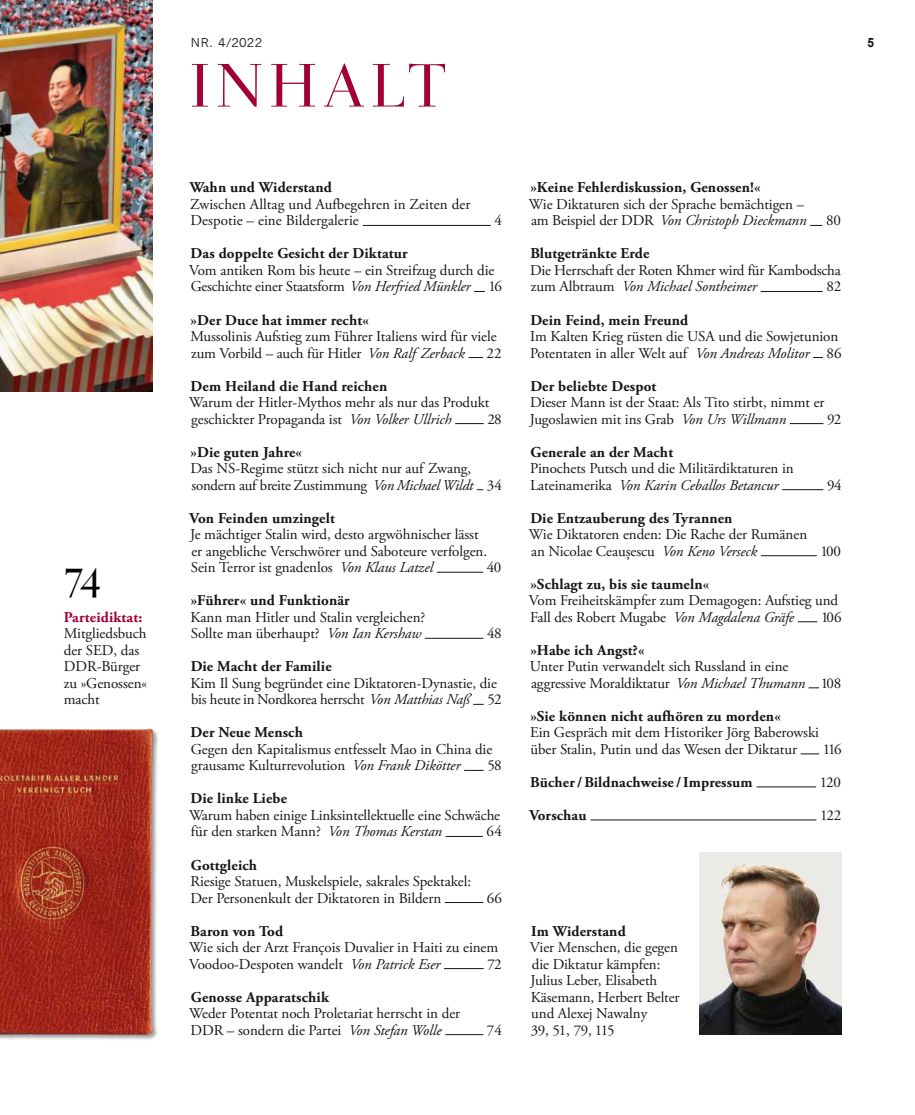
<style>
.page{position:relative;width:915px;height:1115px;background:#fff}
.page>*{position:absolute;margin:0;border:0;box-sizing:border-box;transform-origin:0 0}
.t1{font:60px "Zeit Tiemann Leicht";letter-spacing:.13em;color:#a00035}
.t2{font:42px "Zeit Tiemann Leicht";color:#000}
.t3{font:15px/16.5px "Zeit Garamond Pro";letter-spacing:-.005em;color:#151616}
.t4{font:700 15px "Zeit Garamond Pro";letter-spacing:.01em;color:#151616}
.t5{font:700 15px "Zeit Garamond Pro";letter-spacing:.01em;color:#a00035}
.t6{font:700 12.9px "Arial";color:#151616;scale:.93 1}
.t7{font:12px "Zeit News Gothic MT Pro";letter-spacing:.03em;color:#151616}
.s1{font-style:italic}
</style>
<div class="page">
<img style="left:0;top:0;width:152px;height:391px">
<svg style="left:810px;top:225px;width:12px;height:1px"></svg>
<hr style="left:760px;top:291px;width:62px;height:1px;background:#151616">
<hr style="left:789px;top:423px;width:34px;height:1px;background:#151616">
<hr style="left:781px;top:489px;width:42px;height:1px;background:#151616">
<hr style="left:760px;top:555px;width:56px;height:1px;background:#151616">
<svg style="left:797px;top:621px;width:20px;height:1px"></svg>
<svg style="left:800px;top:753px;width:19px;height:1px"></svg>
<hr style="left:756px;top:786px;width:59px;height:1px;background:#151616">
<hr style="left:590px;top:819px;width:226px;height:1px;background:#151616">
<hr style="left:362px;top:225px;width:128px;height:1px;background:#151616">
<svg style="left:468px;top:357px;width:15px;height:1px"></svg>
<svg style="left:455px;top:423px;width:28px;height:1px"></svg>
<hr style="left:436px;top:571px;width:47px;height:1px;background:#151616">
<hr style="left:424px;top:637px;width:59px;height:1px;background:#151616">
<svg style="left:464px;top:769px;width:19px;height:1px"></svg>
<hr style="left:445px;top:835px;width:37px;height:1px;background:#151616">
<hr style="left:444px;top:901px;width:39px;height:1px;background:#151616">
<hr style="left:444px;top:967px;width:39px;height:1px;background:#151616">
<hr style="left:445px;top:1033px;width:38px;height:1px;background:#151616">
<img style="left:699px;top:852px;width:142px;height:182px">
<img style="left:0;top:728px;width:158px;height:312px">
<h2 class="t2" style="left:64px;top:556px;width:39px">74</h2>
<p class="t5" style="left:64px;top:608px;width:80px">Parteidiktat:</p>
<p class="t3" style="left:64px;top:625px;width:85px">Mitgliedsbuch der SED, das<br>DDR-Bürger zu »Genossen« macht</p>
<p class="t7" style="left:191px;top:35px;width:73px">NR. 4/2022</p>
<h1 class="t1" style="left:191px;top:49px;width:256px">INHALT</h1>
<p class="t6" style="left:867px;top:33px;width:9px">5</p>
<p class="t4" style="left:189px;top:179px;width:144px">Wahn und Widerstand</p>
<p class="t3" style="left:190px;top:196px;width:281px">Zwischen Alltag und Aufbegehren in Zeiten der<br>Despotie – eine Bildergalerie</p>
<p class="t3" style="left:494px;top:213px;width:9px">4</p>
<p class="t4" style="left:190px;top:245px;width:218px">Das doppelte Gesicht der Diktatur</p>
<p class="t3" style="left:189px;top:262px;width:314px">Vom antiken Rom bis heute – ein Streifzug durch die<br>Geschichte einer Staatsform <span class="s1">Von Herfried Münkler</span> 16</p>
<p class="t4" style="left:190px;top:311px;width:180px">»Der Duce hat immer recht«</p>
<p class="t3" style="left:190px;top:328px;width:307px">Mussolinis Aufstieg zum Führer Italiens wird für viele zum Vorbild – auch für Hitler <span class="s1">Von Ralf Zerback</span></p>
<p class="t3" style="left:486px;top:345px;width:16px">22</p>
<p class="t4" style="left:190px;top:377px;width:198px">Dem Heiland die Hand reichen</p>
<p class="t3" style="left:189px;top:394px;width:302px">Warum der Hitler-Mythos mehr als nur das Produkt geschickter Propaganda ist <span class="s1">Von Volker Ullrich</span></p>
<p class="t3" style="left:487px;top:411px;width:16px">28</p>
<p class="t4" style="left:190px;top:443px;width:113px">»Die guten Jahre«</p>
<p class="t3" style="left:190px;top:460px;width:313px">Das NS-Regime stützt sich nicht nur auf Zwang, sondern auf breite Zustimmung <span class="s1">Von Michael Wildt</span> 34</p>
<p class="t4" style="left:189px;top:509px;width:147px">Von Feinden umzingelt</p>
<p class="t3" style="left:190px;top:526px;width:298px">Je mächtiger Stalin wird, desto argwöhnischer lässt er angebliche Verschwörer und Saboteure verfolgen.<br>Sein Terror ist gnadenlos <span class="s1">Von Klaus Latzel</span></p>
<p class="t3" style="left:486px;top:559px;width:16px">40</p>
<p class="t4" style="left:191px;top:591px;width:161px">»Führer« und Funktionär</p>
<p class="t3" style="left:190px;top:609px;width:236px">Kann man Hitler und Stalin vergleichen?<br>Sollte man überhaupt? <span class="s1">Von Ian Kershaw</span></p>
<p class="t3" style="left:487px;top:625px;width:16px">48</p>
<p class="t4" style="left:191px;top:657px;width:142px">Die Macht der Familie</p>
<p class="t3" style="left:190px;top:675px;width:312px">Kim Il Sung begründet eine Diktatoren-Dynastie, die bis heute in Nordkorea herrscht <span class="s1">Von Matthias Naß</span> 52</p>
<p class="t4" style="left:190px;top:723px;width:114px">Der Neue Mensch</p>
<p class="t3" style="left:191px;top:741px;width:303px">Gegen den Kapitalismus entfesselt Mao in China die grausame Kulturrevolution <span class="s1">Von Frank Dikötter</span></p>
<p class="t3" style="left:487px;top:757px;width:16px">58</p>
<p class="t4" style="left:190px;top:789px;width:98px">Die linke Liebe</p>
<p class="t3" style="left:189px;top:807px;width:312px">Warum haben einige Linksintellektuelle eine Schwäche für den starken Mann? <span class="s1">Von Thomas Kerstan</span></p>
<p class="t3" style="left:486px;top:823px;width:17px">64</p>
<p class="t4" style="left:191px;top:855px;width:68px">Gottgleich</p>
<p class="t3" style="left:190px;top:873px;width:282px">Riesige Statuen, Muskelspiele, sakrales Spektakel:<br>Der Personenkult der Diktatoren in Bildern</p>
<p class="t3" style="left:487px;top:889px;width:16px">66</p>
<p class="t4" style="left:190px;top:921px;width:94px">Baron von Tod</p>
<p class="t3" style="left:189px;top:939px;width:310px">Wie sich der Arzt François Duvalier in Haiti zu einem<br>Voodoo-Despoten wandelt <span class="s1">Von Patrick Eser</span></p>
<p class="t3" style="left:487px;top:955px;width:16px">72</p>
<p class="t4" style="left:191px;top:987px;width:139px">Genosse Apparatschik</p>
<p class="t3" style="left:189px;top:1005px;width:272px">Weder Potentat noch Proletariat herrscht in der<br>DDR – sondern die Partei <span class="s1">Von Stefan Wolle</span></p>
<p class="t3" style="left:487px;top:1021px;width:16px">74</p>
<p class="t4" style="left:530px;top:179px;width:232px">»Keine Fehlerdiskussion, Genossen!«</p>
<p class="t3" style="left:528px;top:196px;width:279px">Wie Diktaturen sich der Sprache bemächtigen – am Beispiel der DDR <span class="s1">Von Christoph Dieckmann</span></p>
<p class="t3" style="left:825px;top:213px;width:16px">80</p>
<p class="t4" style="left:530px;top:245px;width:121px">Blutgetränkte Erde</p>
<p class="t3" style="left:530px;top:262px;width:312px">Die Herrschaft der Roten Khmer wird für Kambodscha zum Albtraum <span class="s1">Von Michael Sontheimer</span></p>
<p class="t3" style="left:826px;top:279px;width:16px">82</p>
<p class="t4" style="left:530px;top:311px;width:159px">Dein Feind, mein Freund</p>
<p class="t3" style="left:530px;top:328px;width:313px">Im Kalten Krieg rüsten die USA und die Sowjetunion<br>Potentaten in aller Welt auf <span class="s1">Von Andreas Molitor</span> 86</p>
<p class="t4" style="left:530px;top:377px;width:127px">Der beliebte Despot</p>
<p class="t3" style="left:529px;top:394px;width:296px">Dieser Mann ist der Staat: Als Tito stirbt, nimmt er<br>Jugoslawien mit ins Grab <span class="s1">Von Urs Willmann</span></p>
<p class="t3" style="left:826px;top:411px;width:16px">92</p>
<p class="t4" style="left:530px;top:443px;width:144px">Generale an der Macht</p>
<p class="t3" style="left:530px;top:460px;width:265px">Pinochets Putsch und die Militärdiktaturen in<br>Lateinamerika <span class="s1">Von Karin Ceballos Betancur</span></p>
<p class="t4" style="left:530px;top:509px;width:203px">Die Entzauberung des Tyrannen</p>
<p class="t3" style="left:528px;top:526px;width:280px">Wie Diktatoren enden: Die Rache der Rumänen an Nicolae Ceaușescu <span class="s1">Von Keno Verseck</span></p>
<p class="t3" style="left:826px;top:477px;width:16px">94</p>
<p class="t3" style="left:820px;top:543px;width:22px">100</p>
<p class="t4" style="left:530px;top:575px;width:180px">»Schlagt zu, bis sie taumeln«</p>
<p class="t3" style="left:528px;top:592px;width:311px">Vom Freiheitskämpfer zum Demagogen: Aufstieg und<br>Fall des Robert Mugabe <span class="s1">Von Magdalena Gräfe</span></p>
<p class="t3" style="left:820px;top:609px;width:22px">106</p>
<p class="t4" style="left:530px;top:641px;width:116px">»Habe ich Angst?«</p>
<p class="t3" style="left:529px;top:658px;width:313px">Unter Putin verwandelt sich Russland in eine aggressive Moraldiktatur <span class="s1">Von Michael Thumann</span> 108</p>
<p class="t4" style="left:530px;top:707px;width:252px">»Sie können nicht aufhören zu morden«</p>
<p class="t3" style="left:530px;top:724px;width:290px">Ein Gespräch mit dem Historiker Jörg Baberowski über Stalin, Putin und das Wesen der Diktatur</p>
<p class="t3" style="left:822px;top:741px;width:20px">116</p>
<p class="t4" style="left:530px;top:773px;width:224px">Bücher/Bildnachweise /Impressum</p>
<p class="t3" style="left:819px;top:774px;width:23px">120</p>
<p class="t4" style="left:529px;top:806px;width:59px">Vorschau</p>
<p class="t3" style="left:819px;top:807px;width:23px">122</p>
<p class="t4" style="left:531px;top:921px;width:96px">Im Widerstand</p>
<p class="t3" style="left:529px;top:939px;width:151px">Vier Menschen, die gegen die Diktatur kämpfen:<br>Julius Leber, Elisabeth<br>Käsemann, Herbert Belter und Alexej Nawalny<br>39, 51, 79, 115</p>
</div>
